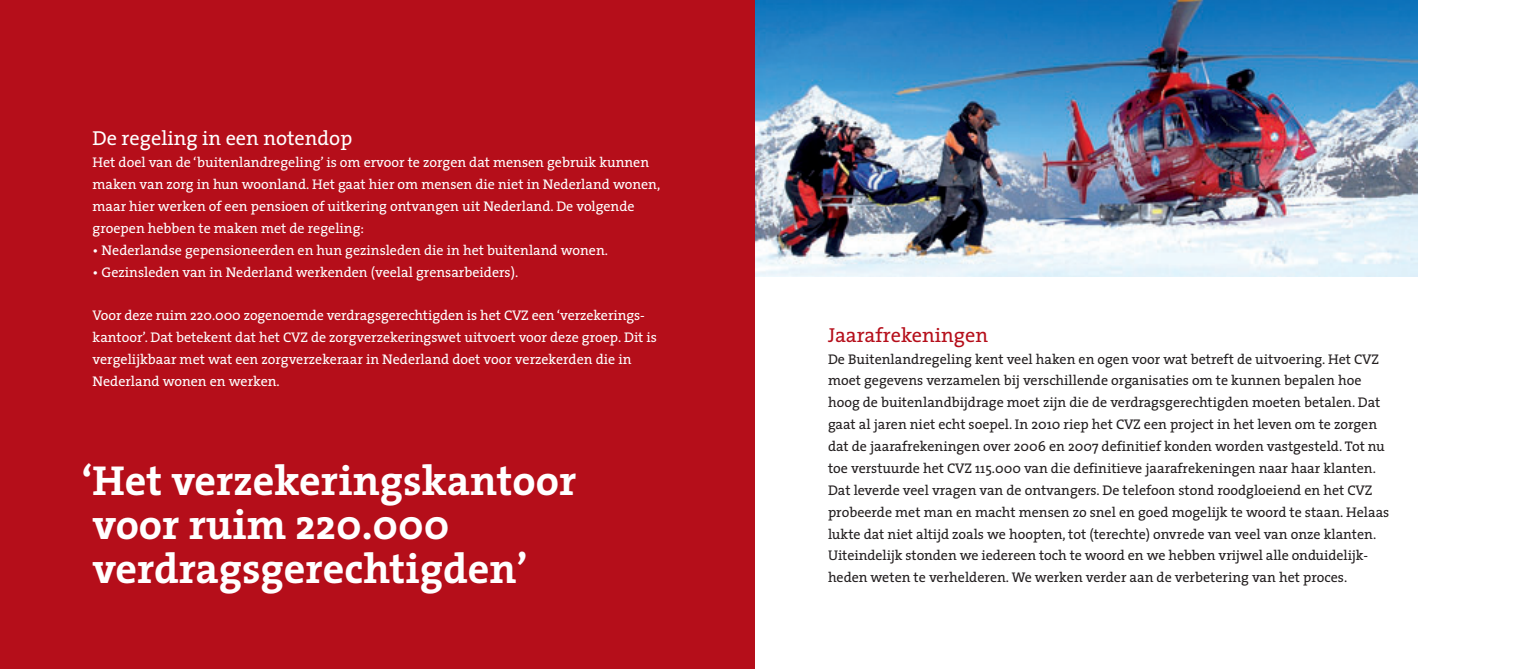
<style>
.page{position:relative;width:1514px;height:669px;background:#fff}
.page>*{position:absolute;margin:0;border:0;box-sizing:border-box;transform-origin:0 0}
.t1{font:42.2px/43.8px "The Serif Bold Plain+TMXFZJ";color:#fff}
.t2{font:20.2px "The Serif Plain+FBLXAC";color:#fff}
.t3{font:20.2px "The Serif Plain+QAABZC";color:#b50e1a}
.t4{font:14px/21.8px "The Serif Plain+QAABZC";color:#231f20}
.t5{font:14px/21.8px "The Serif Plain+FBLXAC";color:#fff}
</style>
<div class="page">
<div style="left:0;top:0;width:755px;height:668px;background:#b50e1a"></div>
<img style="left:755px;top:0;width:662px;height:277px">
<h2 class="t2" style="left:93px;top:132px;width:261px">De regeling in een notendop</h2>
<p class="t5" style="left:93px;top:153px;width:569px">Het doel van de ‘buitenlandregeling’ is om ervoor te zorgen dat mensen gebruik kunnen maken van zorg in hun woonland. Het gaat hier om mensen die niet in Nederland wonen, maar hier werken of een pensioen of uitkering ontvangen uit Nederland. De volgende groepen hebben te maken met de regeling:</p>
<p class="t5" style="left:93px;top:241px;width:517px">• Nederlandse gepensioneerden en hun gezinsleden die in het buitenland wonen.</p>
<p class="t5" style="left:93px;top:263px;width:427px">• Gezinsleden van in Nederland werkenden (veelal grensarbeiders).</p>
<p class="t5" style="left:93px;top:306px;width:566px">Voor deze ruim 220.000 zogenoemde verdragsgerechtigden is het CVZ een ‘verzekerings&shy;kantoor’. Dat betekent dat het CVZ de zorgverzekeringswet uitvoert voor deze groep. Dit is vergelijkbaar met wat een zorgverzekeraar in Nederland doet voor verzekerden die in Nederland wonen en werken.</p>
<h1 class="t1" style="left:81px;top:464px;width:496px">‘Het verzekeringskantoor voor ruim 220.000 verdragsgerechtigden’</h1>
<h2 class="t3" style="left:828px;top:328px;width:162px">Jaarafrekeningen</h2>
<p class="t4" style="left:828px;top:350px;width:563px">De Buitenlandregeling kent veel haken en ogen voor wat betreft de uitvoering. Het CVZ moet gegevens verzamelen bij verschillende organisaties om te kunnen bepalen hoe hoog de buitenlandbijdrage moet zijn die de verdragsgerechtigden moeten betalen. Dat gaat al jaren niet echt soepel. In 2010 riep het CVZ een project in het leven om te zorgen dat de jaarafrekeningen over 2006 en 2007 definitief konden worden vastgesteld. Tot nu toe verstuurde het CVZ 115.000 van die definitieve jaarafrekeningen naar haar klanten.<br>Dat leverde veel vragen van de ontvangers. De telefoon stond roodgloeiend en het CVZ probeerde met man en macht mensen zo snel en goed mogelijk te woord te staan. Helaas lukte dat niet altijd zoals we hoopten, tot (terechte) onvrede van veel van onze klanten.<br>Uiteindelijk stonden we iedereen toch te woord en we hebben vrijwel alle onduidelijk&shy;heden weten te verhelderen. We werken verder aan de verbetering van het proces.</p>
</div>
